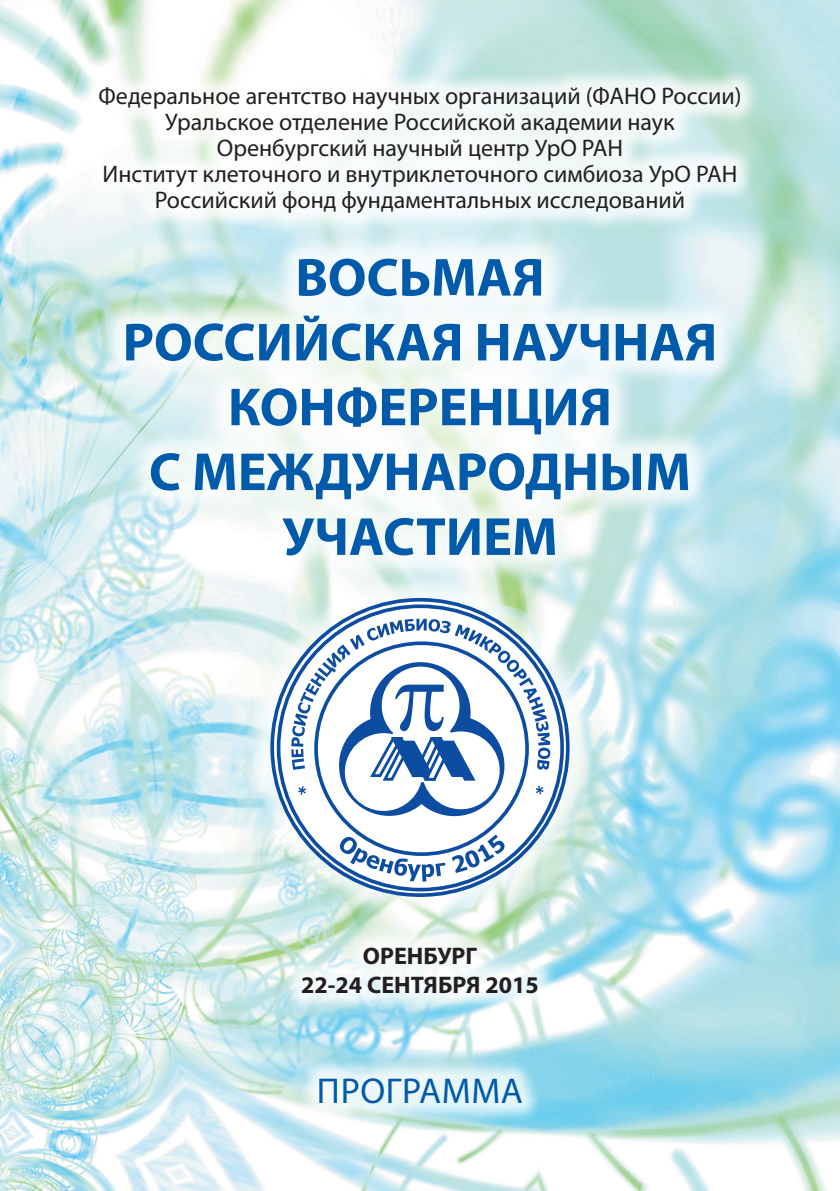
<style>
.page{position:relative;width:840px;height:1191px;background:#fff}
.page>*{position:absolute;margin:0;border:0;box-sizing:border-box;transform-origin:0 0}
.t1{font:700 54px/64.8px "Myriad Pro";color:#015aaa;text-align:center}
.t2{font:36px "Myriad Pro";letter-spacing:.02em;color:#015aaa}
.t3{font:24px/26px "Myriad Pro";color:#231f20;text-align:center}
.t4{font:700 24px/28.8px "Myriad Pro";color:#231f20;text-align:center}
</style>
<div class="page">
<img style="left:0;top:0;width:839px;height:1191px">
<div style="left:78px;top:66px;width:682px;height:169px;background:#fff;opacity:.8"></div>
<div style="left:99px;top:231px;width:641px;height:351px;background:#fff;opacity:.8"></div>
<div style="left:243px;top:571px;width:353px;height:353px;background:#fff;opacity:.75"></div>
<svg style="left:272px;top:600px;width:295px;height:295px"></svg>
<div style="left:406px;top:718px;width:95px;height:95px;background:#0d4da1;border-radius:50%"></div>
<div style="left:421px;top:731px;width:78px;height:78px;background:#fff;border-radius:50%"></div>
<div style="left:344px;top:733px;width:78px;height:78px;background:#fff;border-radius:50%"></div>
<svg style="left:291px;top:618px;width:259px;height:176px"></svg>
<svg style="left:339px;top:836px;width:106px;height:45px"></svg>
<svg style="left:451px;top:834px;width:53px;height:39px"></svg>
<div style="left:281px;top:925px;width:277px;height:199px;background:#fff;opacity:.8"></div>
<p class="t3" style="left:98px;top:83px;width:644px">Федеральное агентство научных организаций (ФАНО России)<br>Уральское отделение Российской академии наук Оренбургский научный центр УрО РАН<br>Институт клеточного и внутриклеточного симбиоза УрО РАН Российский фонд фундаментальных исследований</p>
<h1 class="t1" style="left:123px;top:243px;width:596px">ВОСЬМАЯ<br>РОССИЙСКАЯ НАУЧНАЯ<br>КОНФЕРЕНЦИЯ<br>С МЕЖДУНАРОДНЫМ<br>УЧАСТИЕМ</h1>
<p class="t4" style="left:301px;top:940px;width:239px">ОРЕНБУРГ<br>22-24 СЕНТЯБРЯ 2015</p>
<h2 class="t2" style="left:317px;top:1068px;width:207px">ПРОГРАММА</h2>
</div>
